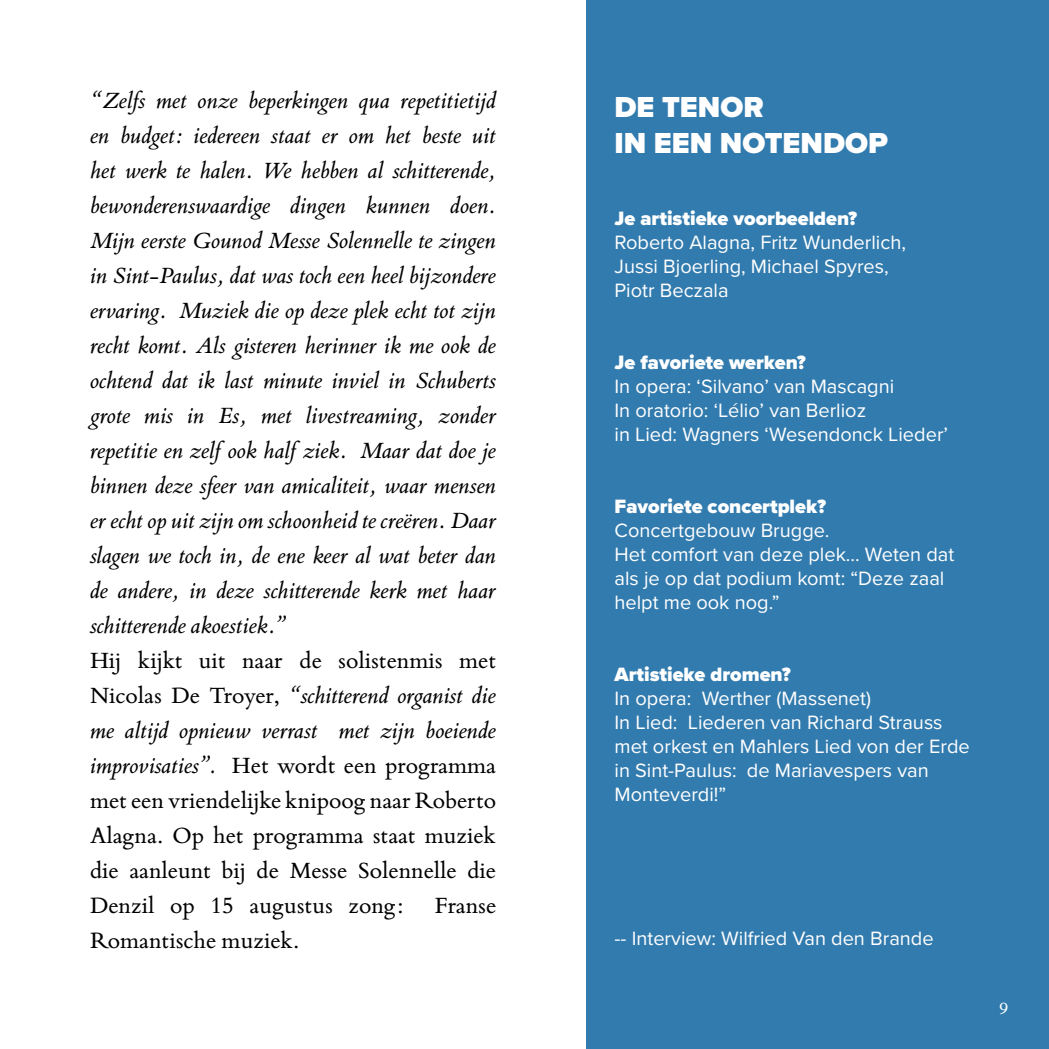
<style>
.page{position:relative;width:1049px;height:1049px;background:#fff}
.page>*{position:absolute;margin:0;border:0;box-sizing:border-box;transform-origin:0 0}
.t1{font:900 30px/36px "Proxima Nova";color:#fff}
.t2{font:italic 25px/35px "Bembo Book MT Pro";color:#000;text-align:justify}
.t3{font:25px/35px "Bembo Book MT Pro";color:#000;text-align:justify}
.t4{font:20px/24px "Proxima Nova";color:#fff}
.t5{font:900 20px "Proxima Nova";color:#fff}
.t6{font:20px "Bembo Book MT Pro";color:#fff}
.s1{font-style:italic}
</style>
<div class="page">
<div style="left:586px;top:0;width:463px;height:1049px;background:#327bae"></div>
<p class="t2" style="left:90px;top:82px;width:408px">“Zelfs met onze beperkingen qua repetitietijd en budget: iedereen staat er om het beste uit het werk te halen. We hebben al schitterende, bewonderenswaardige dingen kunnen doen.<br>Mijn eerste Gounod Messe Solennelle te zingen in Sint-Paulus, dat was toch een heel bijzondere ervaring. Muziek die op deze plek echt tot zijn recht komt. Als gisteren herinner ik me ook de ochtend dat ik last minute inviel in Schuberts grote mis in Es, met livestreaming, zonder repetitie en zelf ook half ziek. Maar dat doe je binnen deze sfeer van amicaliteit, waar mensen er echt op uit zijn om schoonheid te creëren. Daar slagen we toch in, de ene keer al wat beter dan de andere, in deze schitterende kerk met haar schitterende akoestiek.”</p>
<p class="t3" style="left:90px;top:641px;width:408px">Hij kijkt uit naar de solistenmis met Nicolas De Troyer, <span class="s1">“schitterend organist die me altijd opnieuw verrast met zijn boeiende improvisaties”.</span> Het wordt een programma met een vriendelijke knipoog naar Roberto Alagna. Op het programma staat muziek die aanleunt bij de Messe Solennelle die Denzil op 15 augustus zong: Franse Romantische muziek.</p>
<p class="t1" style="left:614px;top:88px;width:275px">DE TENOR<br>IN EEN NOTENDOP</p>
<p class="t5" style="left:614px;top:203px;width:244px">Je artistieke voorbeelden?</p>
<p class="t4" style="left:614px;top:229px;width:293px">Roberto Alagna, Fritz Wunderlich,<br>Jussi Bjoerling, Michael Spyres,<br>Piotr Beczala</p>
<p class="t5" style="left:614px;top:347px;width:193px">Je favoriete werken?</p>
<p class="t4" style="left:614px;top:373px;width:335px">In opera: ‘Silvano’ van Mascagni<br>In oratorio: ‘Lélio’ van Berlioz<br>in Lied: Wagners ‘Wesendonck Lieder’</p>
<p class="t5" style="left:614px;top:491px;width:213px">Favoriete concertplek?</p>
<p class="t4" style="left:614px;top:517px;width:341px">Concertgebouw Brugge.<br>Het comfort van deze plek... Weten dat als je op dat podium komt: “Deze zaal helpt me ook nog.”</p>
<p class="t5" style="left:614px;top:659px;width:178px">Artistieke dromen?</p>
<p class="t4" style="left:614px;top:685px;width:357px">In opera: Werther (Massenet)<br>In Lied: Liederen van Richard Strauss met orkest en Mahlers Lied von der Erde in Sint-Paulus: de Mariavespers van<br>Monteverdi!”</p>
<p class="t4" style="left:614px;top:925px;width:321px">-- Interview: Wilfried Van den Brande</p>
<p class="t6" style="left:999px;top:992px;width:10px">9</p>
</div>
